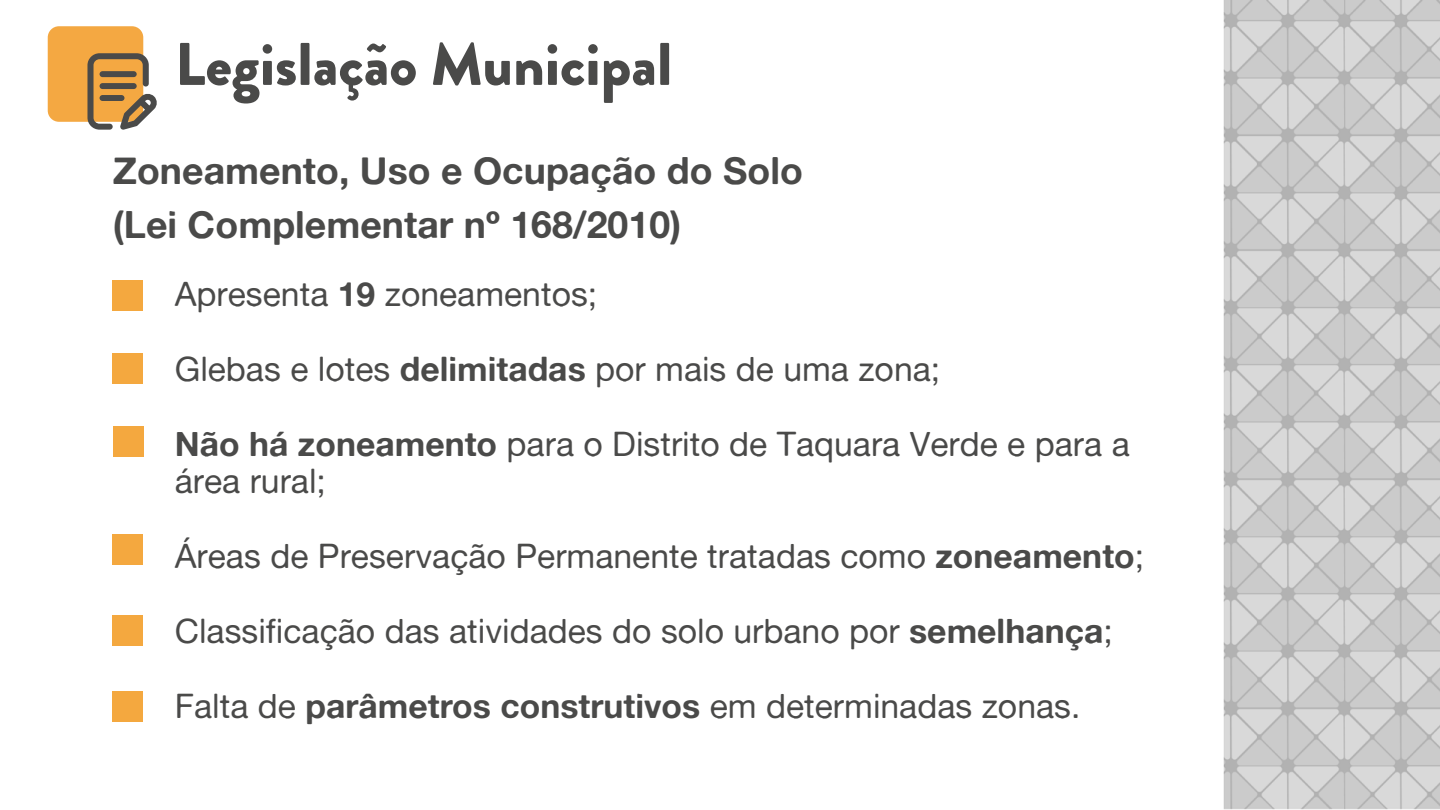
<style>
.page{position:relative;width:1440px;height:810px;background:#fff}
.page>*{position:absolute;margin:0;border:0;box-sizing:border-box;transform-origin:0 0}
.t1{font:900 60px "Brandon Grotesque";color:#4a4a49}
.t2{font:37.5px/54px "Alte Haas Grotesk Bold";color:#4a4a49}
.t3{font:33.75px/37.5px "Alte Haas Grotesk";color:#4a4a49}
.s1{font-family:"Alte Haas Grotesk Bold"}
</style>
<div class="page">
<img style="left:47px;top:1px;width:1393px;height:809px">
<div style="left:33px;top:122px;width:142px;height:25px;background:#fff"></div>
<div style="left:113px;top:280px;width:30px;height:31px;background:#f4a83f"></div>
<div style="left:113px;top:427px;width:30px;height:30px;background:#f4a83f"></div>
<div style="left:113px;top:534px;width:30px;height:31px;background:#f4a83f"></div>
<div style="left:113px;top:616px;width:30px;height:30px;background:#f4a83f"></div>
<div style="left:175px;top:43px;width:523px;height:61px;background:#fff"></div>
<div style="left:48px;top:26px;width:95px;height:96px;background:#f4a842;border-radius:11px"></div>
<svg style="left:87px;top:53px;width:71px;height:77px"></svg>
<div style="left:113px;top:692px;width:30px;height:30px;background:#f4a83f"></div>
<div style="left:113px;top:354px;width:30px;height:30px;background:#f4a83f"></div>
<h1 class="t1" style="left:175px;top:22px;width:499px">Legislação Municipal</h1>
<p class="t2" style="left:113px;top:143px;width:692px">Zoneamento, Uso e Ocupação do Solo (Lei Complementar nº 168/2010)</p>
<p class="t3" style="left:175px;top:274px;width:424px">Apresenta <span class="s1">19</span> zoneamentos;</p>
<p class="t3" style="left:175px;top:349px;width:767px">Glebas e lotes <span class="s1">delimitadas</span> por mais de uma zona;</p>
<p class="t3" style="left:175px;top:424px;width:957px"><span class="s1">Não há zoneamento</span> para o Distrito de Taquara Verde e para a área rural;</p>
<p class="t3" style="left:175px;top:537px;width:971px">Áreas de Preservação Permanente tratadas como <span class="s1">zoneamento</span>;</p>
<p class="t3" style="left:175px;top:612px;width:940px">Classificação das atividades do solo urbano por <span class="s1">semelhança</span>;</p>
<p class="t3" style="left:175px;top:687px;width:907px">Falta de <span class="s1">parâmetros construtivos</span> em determinadas zonas.</p>
</div>
